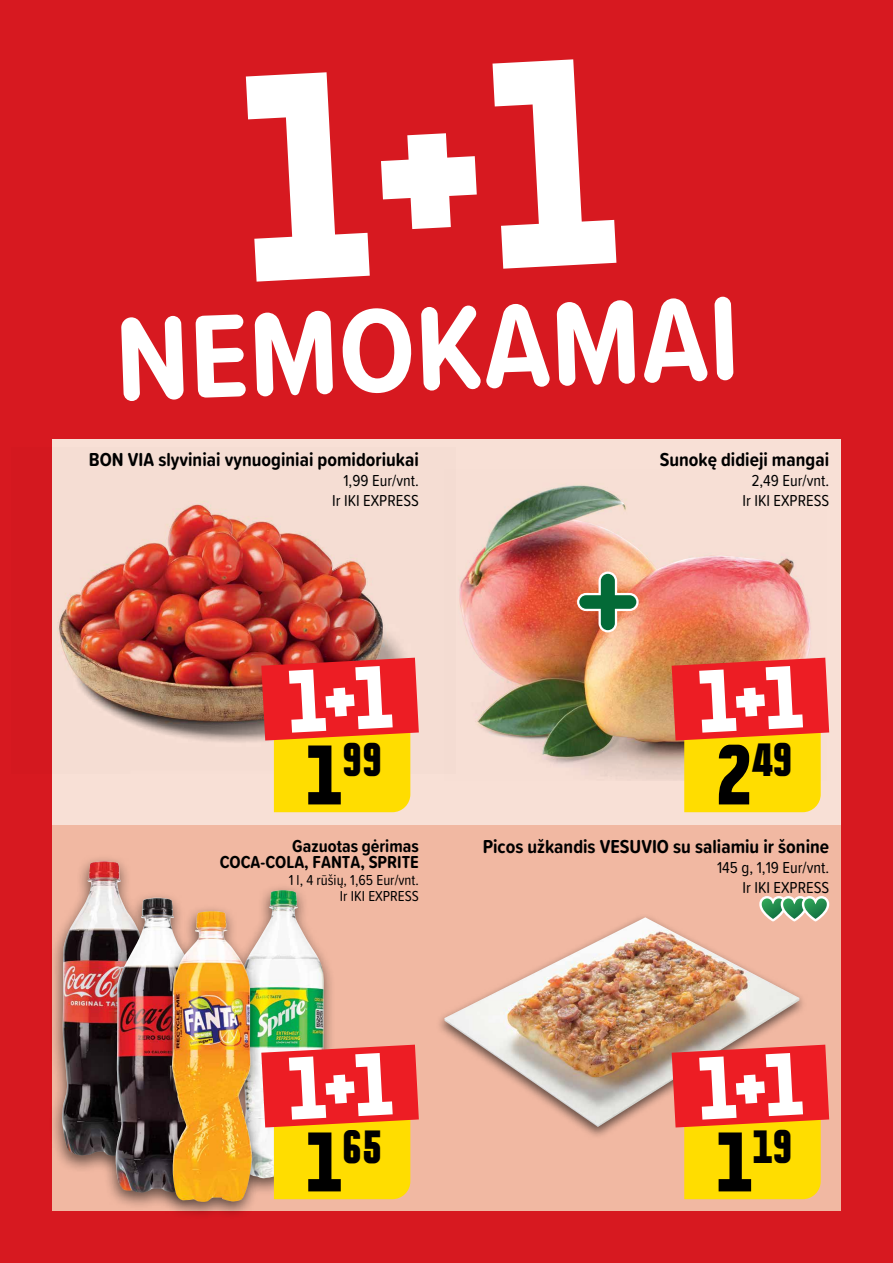
<style>
.page{position:relative;width:893px;height:1263px;background:#fff}
.page>*{position:absolute;margin:0;border:0;box-sizing:border-box;transform-origin:0 0}
.t1{font:700 122.85px "Proxima Soft Cond";color:#fff}
.t2{font:900 condensed 42.6px "Politica";color:#000}
.t3{font:700 19.5px "Proxima Soft Cond";color:#000}
.t4{font:700 18px/16.5px "Proxima Soft Cond";color:#000;text-align:right}
.t5{font:16.5px/19.8px "Proxima Soft Cond";color:#000;text-align:right}
.t6{font:15px/16.5px "Proxima Soft Cond";color:#000;text-align:right}
.s1{font-size:77.1px}
</style>
<div class="page">
<div style="left:0;top:0;width:842px;height:1212px;background:#f1b8a2"></div>
<div style="left:0;top:438px;width:842px;height:387px;background:#f8e0d6"></div>
<div style="left:0;top:0;width:842px;height:438px;background:#d71920"></div>
<div style="left:842px;top:0;width:51px;height:1263px;background:#d71920"></div>
<div style="left:0;top:0;width:51px;height:1263px;background:#d71920"></div>
<div style="left:2px;top:1212px;width:891px;height:51px;background:#d71920"></div>
<div style="left:49px;top:854px;width:107px;height:320px;background:#000;opacity:.58"></div>
<img style="left:62px;top:861px;width:82px;height:295px">
<div style="left:102px;top:891px;width:107px;height:319px;background:#000;opacity:.58"></div>
<img style="left:116px;top:898px;width:81px;height:295px">
<div style="left:228px;top:883px;width:108px;height:313px;background:#000;opacity:.58"></div>
<img style="left:242px;top:890px;width:82px;height:155px">
<img style="left:459px;top:485px;width:367px;height:294px">
<img style="left:460px;top:486px;width:351px;height:270px">
<svg style="left:576px;top:570px;width:64px;height:64px;background:#a18b67"></svg>
<img style="left:51px;top:448px;width:364px;height:326px">
<img style="left:59px;top:505px;width:324px;height:216px">
<svg style="left:759px;top:896px;width:71px;height:26px"></svg>
<div style="left:435px;top:913px;width:372px;height:227px;background:#f1b8a2"></div>
<img style="left:444px;top:917px;width:355px;height:210px">
<div style="left:159px;top:904px;width:105px;height:316px;background:#000;opacity:.58"></div>
<img style="left:172px;top:911px;width:80px;height:291px">
<svg style="left:672px;top:658px;width:157px;height:154px;background:#f38226"></svg>
<svg style="left:672px;top:1045px;width:157px;height:154px;background:#f48225"></svg>
<svg style="left:261px;top:658px;width:158px;height:154px;background:#f38227"></svg>
<svg style="left:261px;top:1045px;width:158px;height:154px;background:#f38529"></svg>
<h1 class="t1" style="left:112px;top:268px;width:626px;rotate:-2deg">NEMOKAMAI</h1>
<p class="t3" style="left:89px;top:445px;width:331px">BON VIA slyviniai vynuoginiai pomidoriukai</p>
<p class="t5" style="left:332px;top:470px;width:88px">1,99 Eur/vnt.<br>Ir IKI EXPRESS</p>
<p class="t3" style="left:660px;top:445px;width:171px">Sunokę didieji mangai</p>
<p class="t5" style="left:742px;top:470px;width:88px;text-align:center">2,49 Eur/vnt.<br>Ir IKI EXPRESS</p>
<h2 class="t2" style="left:306px;top:726px;width:78px"><span class="s1">1</span>99</h2>
<p class="t4" style="left:220px;top:837px;width:200px">Gazuotas gėrimas<br>COCA-COLA, FANTA, SPRITE</p>
<p class="t6" style="left:289px;top:871px;width:132px">1 l, 4 rūšių, 1,65 Eur/vnt.<br>Ir IKI EXPRESS</p>
<h2 class="t2" style="left:716px;top:726px;width:78px"><span class="s1">2</span>49</h2>
<p class="t3" style="left:483px;top:832px;width:348px">Picos užkandis VESUVIO su saliamiu ir šonine</p>
<p class="t5" style="left:717px;top:857px;width:114px">145 g, 1,19 Eur/vnt.<br>Ir IKI EXPRESS</p>
<h2 class="t2" style="left:306px;top:1113px;width:78px"><span class="s1">1</span>65</h2>
<h2 class="t2" style="left:716px;top:1113px;width:78px"><span class="s1">1</span>19</h2>
</div>
